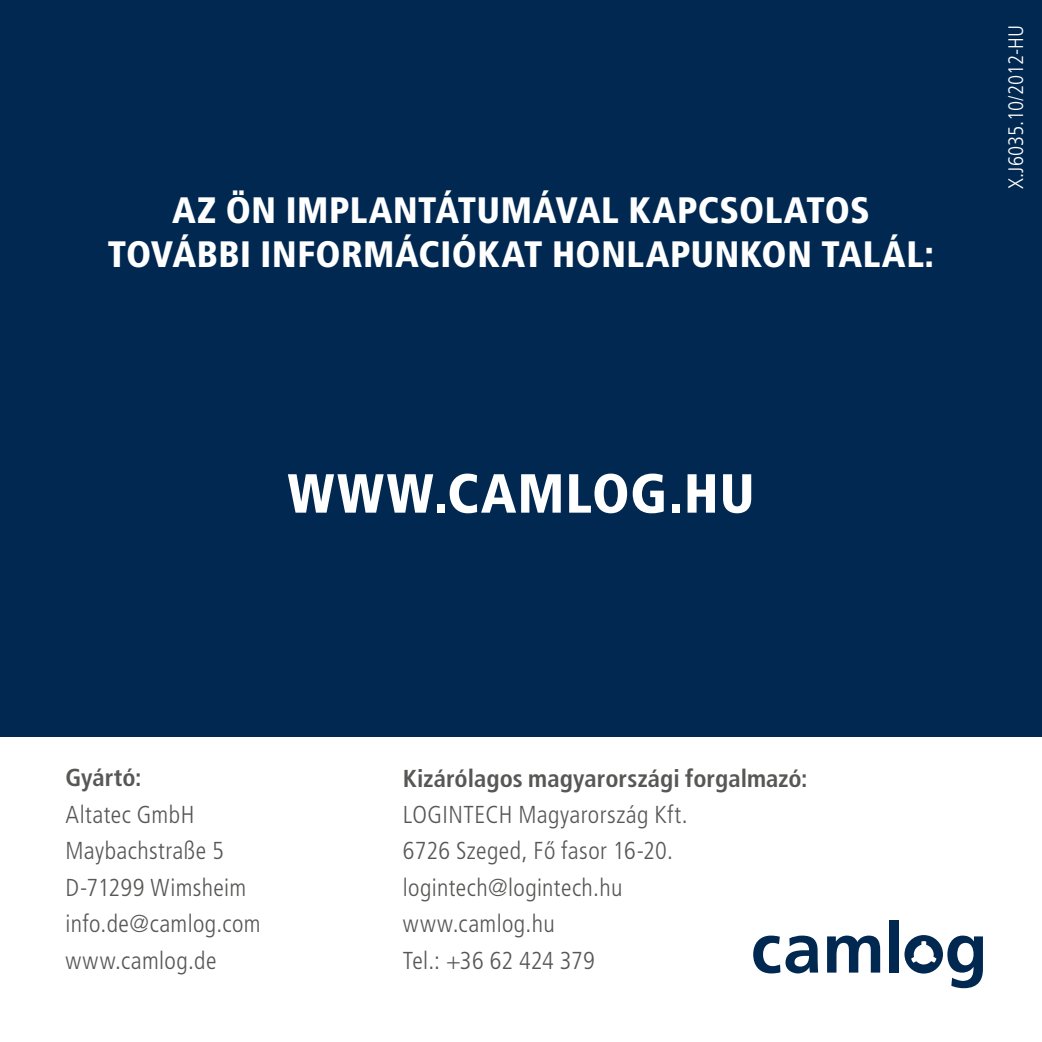
<style>
.page{position:relative;width:1042px;height:1042px;background:#fff}
.page>*{position:absolute;margin:0;border:0;box-sizing:border-box;transform-origin:0 0}
.t1{font:900 condensed 54.95px "Frutiger LT Std";letter-spacing:.045em;color:#fff}
.t2{font:900 condensed 36.75px/44.1px "Frutiger LT Std";letter-spacing:.015em;color:#fff;text-align:center}
.t3{font:300 condensed 24.5px/36.4px "Frutiger LT Std";letter-spacing:.015em;color:#575756}
.t4{font:700 condensed 24.5px "Frutiger LT Std";color:#575756}
.t5{font:300 condensed 21px "Frutiger LT Std";color:#fff}
</style>
<div class="page">
<svg style="left:753px;top:935px;width:65px;height:38px"></svg>
<svg style="left:827px;top:935px;width:53px;height:37px"></svg>
<div style="left:889px;top:920px;width:10px;height:52px;background:#002851"></div>
<svg style="left:904px;top:935px;width:79px;height:53px"></svg>
<div style="left:0;top:0;width:1042px;height:737px;background:#002851"></div>
<h2 class="t2" style="left:108px;top:188px;width:828px">AZ ÖN IMPLANTÁTUMÁVAL KAPCSOLATOS<br>TOVÁBB I INFORMÁCIÓKAT HONLAPUNKON TALÁL:</h2>
<p class="t5" style="left:1004px;top:189px;width:165px;rotate:-90deg">X.J6035.10/2012-HU</p>
<h1 class="t1" style="left:287px;top:460px;width:231px">WWW.CAMLOG</h1>
<h1 class="t1" style="left:668px;top:460px;width:81px">.HU</h1>
<p class="t4" style="left:65px;top:763px;width:78px">Gyártó:</p>
<p class="t3" style="left:65px;top:796px;width:197px">Altatec GmbH<br>Maybachstraße 5<br>D-71299 Wimsheim info.de@camlog.com www.camlog.de</p>
<p class="t4" style="left:403px;top:763px;width:406px">Kizárólagos magyarországi forgalmazó:</p>
<p class="t3" style="left:403px;top:796px;width:286px">LOGI NTECH Magyarország Kft.<br>6726 Szeged, Fő fasor 16-20. logintech@logintech.hu www.camlog.hu<br>Tel.: +36 62 424 379</p>
</div>
